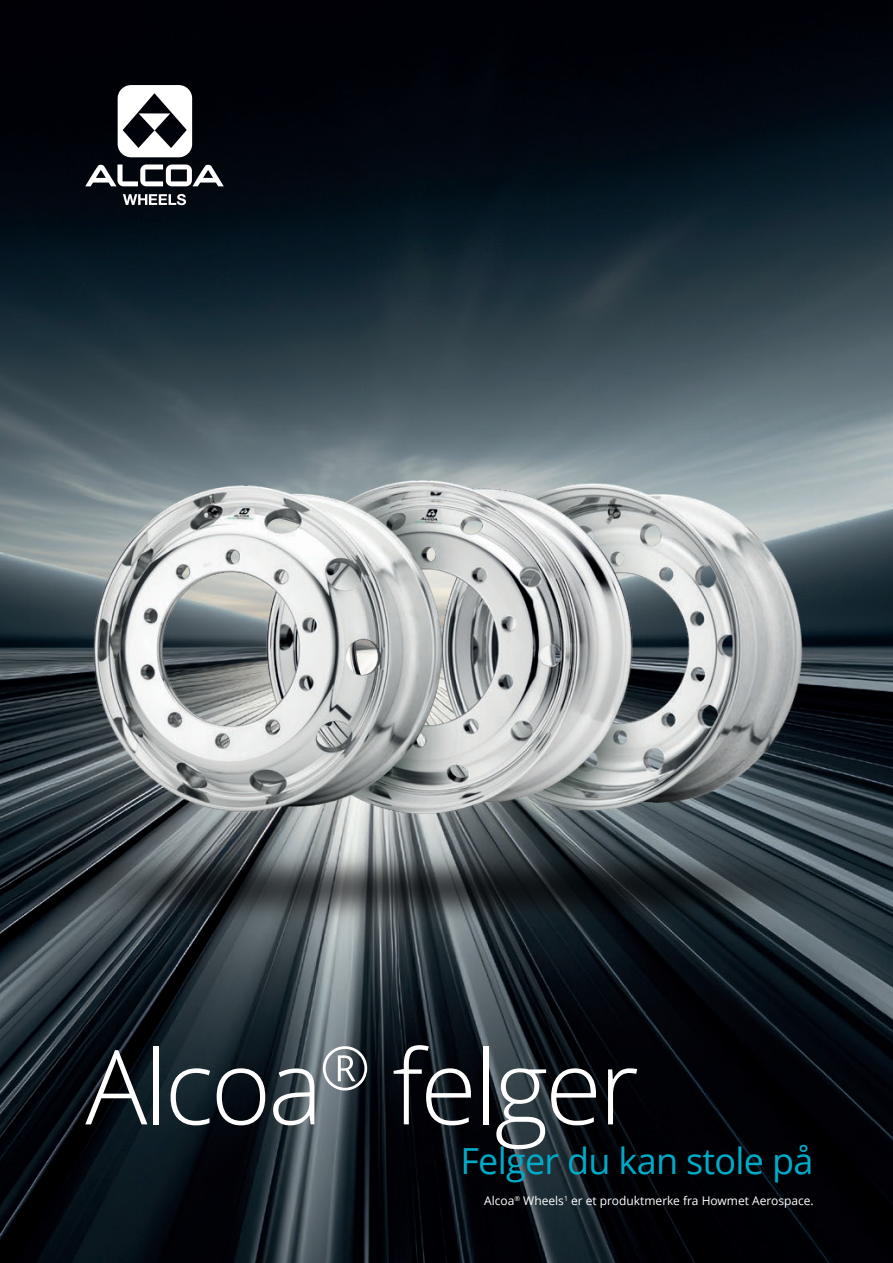
<style>
.page{position:relative;width:893px;height:1263px;background:#fff}
.page>*{position:absolute;margin:0;border:0;box-sizing:border-box;transform-origin:0 0}
.t1{font:300 103.5px "Open Sans";letter-spacing:-.03em;color:#fff}
.t2{font:36px "Open Sans";letter-spacing:-.02em;color:#00abc8}
.t3{font:12px "Open Sans";color:#fff}
</style>
<div class="page">
<img style="left:0;top:0;width:893px;height:1263px">
<svg style="left:85px;top:164px;width:139px;height:22px"></svg>
<svg style="left:118px;top:85px;width:74px;height:72px"></svg>
<svg style="left:123px;top:194px;width:63px;height:11px"></svg>
<img style="left:0;top:405px;width:893px;height:575px">
<h1 class="t1" style="left:85px;top:1016px;width:555px">Alcoa<sup>®</sup> felger</h1>
<h2 class="t2" style="left:460px;top:1136px;width:355px">Felger du kan stole på</h2>
<p class="t3" style="left:484px;top:1192px;width:331px">Alcoa<sup>®</sup> Wheels<sup>1</sup> er et produktmerke fra Howmet Aerospace.</p>
</div>
